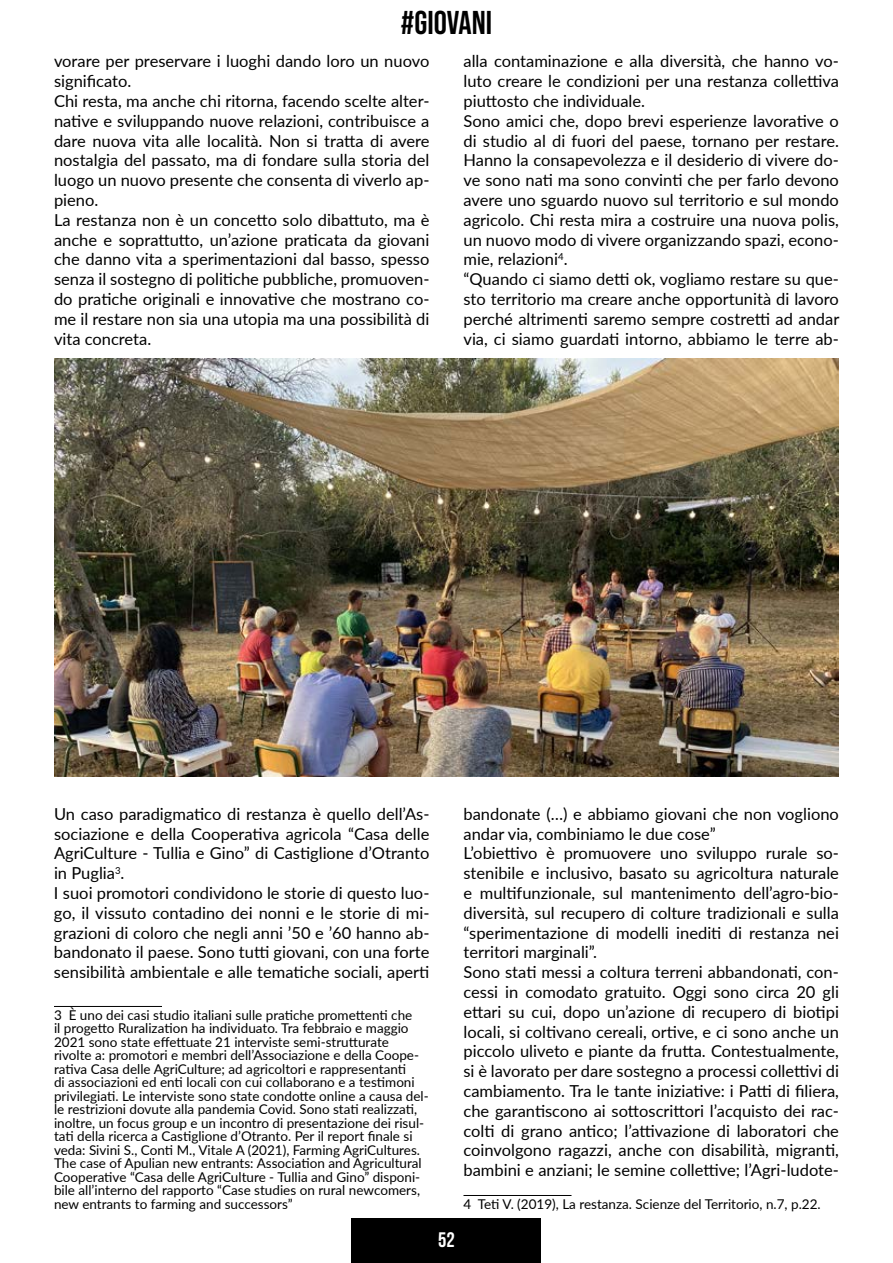
<style>
.page{position:relative;width:893px;height:1263px;background:#fff}
.page>*{position:absolute;margin:0;border:0;box-sizing:border-box;transform-origin:0 0}
.t1{font:33px "Bebas Neue";color:#000}
.t2{font:21px "Bebas Neue";color:#fff}
.t3{font:16.5px/19.8px "Lato";color:#000}
.t4{font:13.5px/13.5px "Lato";color:#000}
</style>
<div class="page">
<div style="left:352px;top:1218px;width:189px;height:45px;background:#000"></div>
<hr style="left:54px;top:1006px;width:108px;height:1px;background:#000">
<hr style="left:463px;top:1195px;width:108px;height:1px;background:#000">
<img style="left:54px;top:358px;width:785px;height:418px">
<h1 class="t1" style="left:401px;top:4px;width:93px">#GIOVANI</h1>
<p class="t3" style="left:54px;top:51px;width:377px">vorare per preservare i luoghi dando loro un nuovo significato.<br>Chi resta, ma anche chi ritorna, facendo scelte alter&shy;native e sviluppando nuove relazioni, contribuisce a dare nuova vita alle località. Non si tratta di avere nostalgia del passato, ma di fondare sulla storia del luogo un nuovo presente che consenta di viverlo ap&shy;pieno.<br>La restanza non è un concetto solo dibattuto, ma è anche e soprattutto, un’azione praticata da giovani che danno vita a sperimentazioni dal basso, spesso senza il sostegno di politiche pubbliche, promuoven&shy;do pratiche originali e innovative che mostrano co&shy;me il restare non sia una utopia ma una possibilità di vita concreta.</p>
<p class="t3" style="left:463px;top:51px;width:377px">alla contaminazione e alla diversità, che hanno vo&shy;luto creare le condizioni per una restanza collettiva piuttosto che individuale.<br>Sono amici che, dopo brevi esperienze lavorative o di studio al di fuori del paese, tornano per restare.<br>Hanno la consapevolezza e il desiderio di vivere do&shy;ve sono nati ma sono convinti che per farlo devono avere uno sguardo nuovo sul territorio e sul mondo agricolo. Chi resta mira a costruire una nuova polis, un nuovo modo di vivere organizzando spazi, econo&shy;mie, relazioni<sup>4</sup>.<br>“Quando ci siamo detti ok, vogliamo restare su que&shy;sto territorio ma creare anche opportunità di lavoro perché altrimenti saremo sempre costretti ad andar via, ci siamo guardati intorno, abbiamo le terre ab-</p>
<p class="t3" style="left:54px;top:803px;width:377px">Un caso paradigmatico di restanza è quello dell’As&shy;sociazione e della Cooperativa agricola “Casa delle AgriCulture - Tullia e Gino” di Castiglione d’Otranto in Puglia<sup>3</sup>.<br>I suoi promotori condividono le storie di questo luo&shy;go, il vissuto contadino dei nonni e le storie di mi&shy;grazioni di coloro che negli anni ’50 e ’60 hanno ab&shy;bandonato il paese. Sono tutti giovani, con una forte sensibilità ambientale e alle tematiche sociali, aperti</p>
<p class="t4" style="left:54px;top:1008px;width:376px">3 È uno dei casi studio italiani sulle pratiche promettenti che<br>il progetto Ruralization ha individuato. Tra febbraio e maggio 2021 sono state effettuate 21 interviste semi-strutturate rivolte a: promotori e membri dell’Associazione e della Coope&shy;rativa Casa delle AgriCulture; ad agricoltori e rappresentanti<br>di associazioni ed enti locali con cui collaborano e a testimoni privilegiati. Le interviste sono state condotte online a causa del&shy;le restrizioni dovute alla pandemia Covid. Sono stati realizzati, inoltre, un focus group e un incontro di presentazione dei risul&shy;tati della ricerca a Castiglione d’Otranto. Per il report finale si veda: Sivini S., Conti M., Vitale A (2021), Farming AgriCultures.<br>The case of Apulian new entrants: Association and Agricultural Cooperative “Casa delle AgriCulture - Tullia and Gino” disponi&shy;bile all’interno del rapporto “Case studies on rural newcomers, new entrants to farming and successors”</p>
<p class="t2" style="left:438px;top:1228px;width:18px">52</p>
<p class="t3" style="left:463px;top:803px;width:377px">bandonate (…) e abbiamo giovani che non vogliono andar via, combiniamo le due cose”<br>L’obiettivo è promuovere uno sviluppo rurale so&shy;stenibile e inclusivo, basato su agricoltura naturale e multifunzionale, sul mantenimento dell’agro-bio&shy;diversità, sul recupero di colture tradizionali e sulla “sperimentazione di modelli inediti di restanza nei territori marginali”.<br>Sono stati messi a coltura terreni abbandonati, con&shy;cessi in comodato gratuito. Oggi sono circa 20 gli ettari su cui, dopo un’azione di recupero di biotipi locali, si coltivano cereali, ortive, e ci sono anche un piccolo uliveto e piante da frutta. Contestualmente, si è lavorato per dare sostegno a processi collettivi di cambiamento. Tra le tante iniziative: i Patti di filiera, che garantiscono ai sottoscrittori l’acquisto dei rac&shy;colti di grano antico; l’attivazione di laboratori che coinvolgono ragazzi, anche con disabilità, migranti, bambini e anziani; le semine collettive; l’Agri-ludote-</p>
<p class="t4" style="left:463px;top:1197px;width:359px">4 Teti V. (2019), La restanza. Scienze del Territorio, n.7, p.22.</p>
</div>
